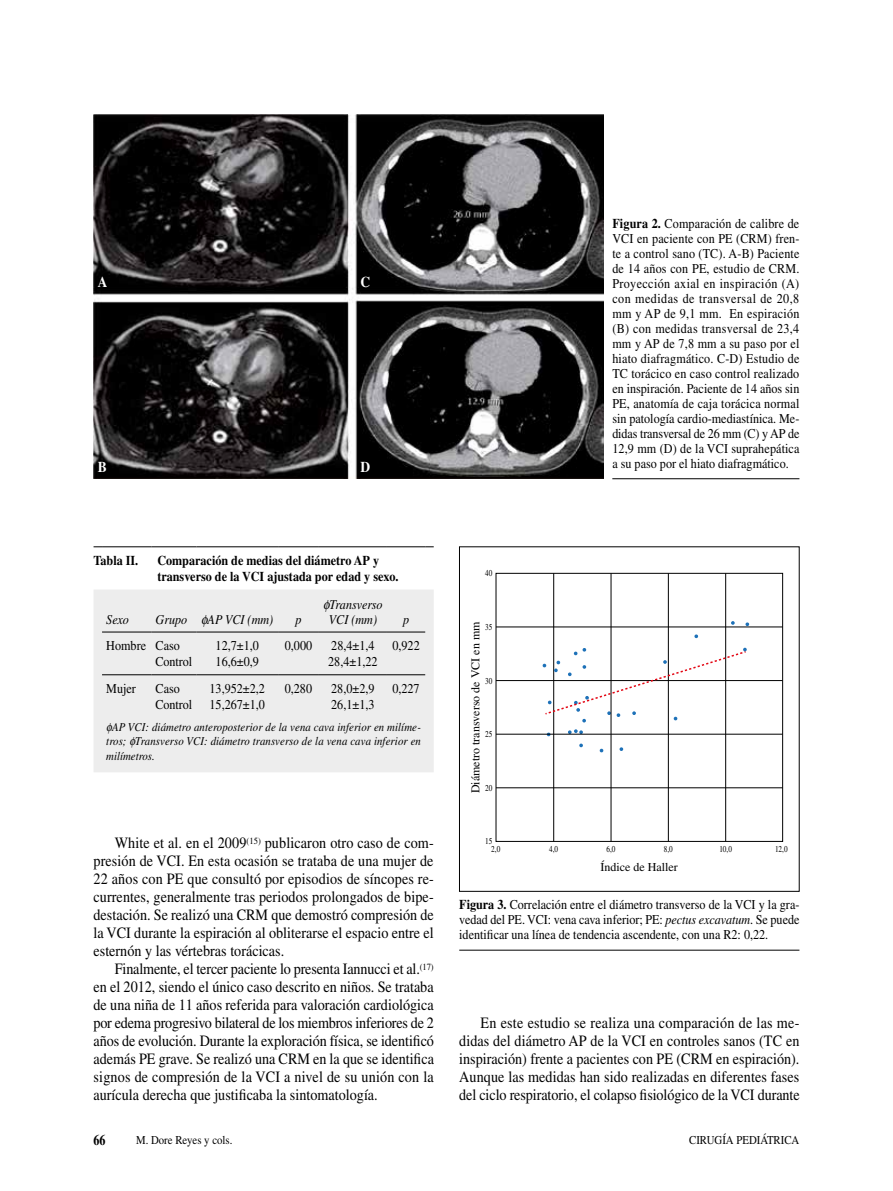
<style>
.page{position:relative;width:893px;height:1191px;background:#fff}
.page>*{position:absolute;margin:0;border:0;box-sizing:border-box;transform-origin:0 0}
.t1{font:15.75px/18px "Times LT Std";color:#000;text-align:justify;scale:.9 1}
.t2{font:700 15px "Times LT Std";color:#fff;scale:.9 1}
.t3{font:700 15px "Times LT Std";color:#000;scale:.8 1}
.t4{font:13.5px/15px "Times LT Std";color:#000;scale:.9 1}
.t5{font:700 13.5px/16.5px "Times LT Std";color:#000;scale:.9 1}
.t6{font:italic 13.5px/15px "Times LT Std";color:#000;scale:.9 1}
.t7{font:italic 12px/14.2px "Times LT Std";letter-spacing:.01em;color:#000;text-align:justify;scale:.9 1}
.t8{font:12px "Times LT Std";color:#000}
.t9{font:12px "Times LT Std";color:#000;scale:.9 1}
.t10{font:9px "Times LT Std";color:#000;scale:.8 1}
.s1{font-weight:700}
.s2{font-style:italic}
</style>
<div class="page">
<div style="left:94px;top:590px;width:340px;height:182px;background:#ededed"></div>
<hr style="left:102px;top:632px;width:49px;height:1px;background:#000">
<hr style="left:151px;top:632px;width:45px;height:1px;background:#000">
<hr style="left:196px;top:632px;width:82px;height:1px;background:#000">
<hr style="left:278px;top:632px;width:41px;height:1px;background:#000">
<hr style="left:319px;top:632px;width:68px;height:1px;background:#000">
<hr style="left:387px;top:632px;width:38px;height:1px;background:#000">
<hr style="left:102px;top:674px;width:49px;height:1px;background:#000">
<hr style="left:151px;top:674px;width:45px;height:1px;background:#000">
<hr style="left:196px;top:674px;width:82px;height:1px;background:#000">
<hr style="left:278px;top:674px;width:41px;height:1px;background:#000">
<hr style="left:319px;top:674px;width:68px;height:1px;background:#000">
<hr style="left:387px;top:674px;width:38px;height:1px;background:#000">
<hr style="left:102px;top:546px;width:49px;height:1px;background:#000">
<hr style="left:151px;top:546px;width:45px;height:1px;background:#000">
<hr style="left:196px;top:546px;width:82px;height:1px;background:#000">
<hr style="left:278px;top:546px;width:41px;height:1px;background:#000">
<hr style="left:319px;top:546px;width:68px;height:1px;background:#000">
<hr style="left:387px;top:546px;width:38px;height:1px;background:#000">
<hr style="left:612px;top:478px;width:187px;height:1px;background:#000">
<img style="left:94px;top:115px;width:510px;height:363px">
<hr style="left:459px;top:950px;width:340px;height:1px;background:#000">
<svg style="left:600px;top:748px;width:3px;height:4px"></svg>
<svg style="left:620px;top:747px;width:3px;height:4px"></svg>
<svg style="left:568px;top:729px;width:15px;height:5px"></svg>
<svg style="left:579px;top:743px;width:4px;height:4px"></svg>
<div style="left:496px;top:573px;width:287px;height:268px;border:1px solid #000"></div>
<hr style="left:553px;top:573px;width:1px;height:268px;background:#000">
<hr style="left:611px;top:573px;width:1px;height:268px;background:#000">
<hr style="left:668px;top:573px;width:1px;height:268px;background:#000">
<hr style="left:725px;top:573px;width:1px;height:268px;background:#000">
<hr style="left:496px;top:626px;width:287px;height:1px;background:#000">
<hr style="left:496px;top:680px;width:287px;height:1px;background:#000">
<hr style="left:496px;top:734px;width:287px;height:1px;background:#000">
<hr style="left:496px;top:787px;width:287px;height:1px;background:#000">
<svg style="left:745px;top:622px;width:4px;height:4px"></svg>
<svg style="left:731px;top:621px;width:4px;height:4px"></svg>
<svg style="left:694px;top:634px;width:4px;height:4px"></svg>
<svg style="left:543px;top:648px;width:204px;height:74px"></svg>
<svg style="left:201px;top:614px;width:8px;height:12px"></svg>
<svg style="left:323px;top:599px;width:8px;height:12px"></svg>
<svg style="left:106px;top:723px;width:7px;height:10px"></svg>
<svg style="left:129px;top:737px;width:8px;height:11px"></svg>
<p class="t2" style="left:98px;top:273px;width:12px">A</p>
<p class="t2" style="left:98px;top:458px;width:12px">B</p>
<p class="t2" style="left:360px;top:273px;width:12px">C</p>
<p class="t2" style="left:360px;top:458px;width:12px">D</p>
<p class="t4" style="left:612px;top:216px;width:210px;text-align:justify"><span class="s1">Figura 2.</span> Comparación de calibre de VCI en paciente con PE (CRM) fren&shy;te a control sano (TC). A-B) Paciente de 14 años con PE, estudio de CRM.<br>Proyección axial en inspiración (A) con medidas de transversal de 20,8 mm y AP de 9,1 mm. En espiración (B) con medidas transversal de 23,4 mm y AP de 7,8 mm a su paso por el hiato diafragmático. C-D) Estudio de TC torácico en caso control realizado en inspiración. Paciente de 14 años sin PE, anatomía de caja torácica normal sin patología cardio-mediastínica. Me&shy;didas transversal de 26 mm (C) y AP de 12,9 mm (D) de la VCI suprahepática a su paso por el hiato diafragmático.</p>
<p class="t5" style="left:94px;top:551px;width:51px">Tabla II.</p>
<p class="t5" style="left:157px;top:551px;width:270px">Comparación de medias del diámetro AP y transverso de la VCI ajustada por edad y sexo.</p>
<p class="t6" style="left:106px;top:611px;width:27px">Sexo</p>
<p class="t6" style="left:156px;top:611px;width:37px">Grupo</p>
<p class="t6" style="left:208px;top:611px;width:75px">AP VCI (mm)</p>
<p class="t6" style="left:295px;top:611px;width:8px">p</p>
<p class="t6" style="left:329px;top:596px;width:61px">Transverso<br>VCI (mm)</p>
<p class="t6" style="left:403px;top:611px;width:8px">p</p>
<p class="t4" style="left:156px;top:637px;width:42px;line-height:16.5px;text-indent:-49px">Hombre Caso<br>Control</p>
<p class="t4" style="left:216px;top:637px;width:50px;line-height:16.5px">12,7±1,0<br>16,6±0,9</p>
<p class="t4" style="left:285px;top:637px;width:32px">0,000</p>
<p class="t4" style="left:328px;top:637px;width:56px;line-height:16.5px">28,4±1,4<br>28,4±1,22</p>
<p class="t4" style="left:392px;top:637px;width:32px">0,922</p>
<p class="t4" style="left:106px;top:680px;width:34px">Mujer</p>
<p class="t4" style="left:156px;top:679px;width:42px;line-height:16.5px">Caso<br>Control</p>
<p class="t4" style="left:209px;top:679px;width:63px;line-height:16.5px">13,952±2,2<br>15,267±1,0</p>
<p class="t4" style="left:285px;top:680px;width:32px">0,280</p>
<p class="t4" style="left:331px;top:679px;width:50px;line-height:16.5px">28,0±2,9<br>26,1±1,3</p>
<p class="t4" style="left:392px;top:680px;width:32px">0,227</p>
<p class="t7" style="left:106px;top:720px;width:351px;text-indent:6px">AP VCI: diámetro anteroposterior de la vena cava inferior en milíme&shy;tros; Transverso VCI: diámetro transverso de la vena cava inferior en milímetros.</p>
<p class="t1" style="left:94px;top:833px;width:379px;text-indent:21px">White et al. en el 2009<sup>(15)</sup> publicaron otro caso de com&shy;presión de VCI. En esta ocasión se trataba de una mujer de 22 años con PE que consultó por episodios de síncopes re&shy;currentes, generalmente tras periodos prolongados de bipe&shy;destación. Se realizó una CRM que demostró compresión de la VCI durante la espiración al obliterarse el espacio entre el esternón y las vértebras torácicas.</p>
<p class="t1" style="left:94px;top:959px;width:380px;text-indent:21px">Finalmente, el tercer paciente lo presenta Iannucci et al.<sup>(17) </sup>en el 2012, siendo el único caso descrito en niños. Se trataba de una niña de 11 años referida para valoración cardiológica por edema progresivo bilateral de los miembros inferiores de 2 años de evolución. Durante la exploración física, se identificó además PE grave. Se realizó una CRM en la que se identifica signos de compresión de la VCI a nivel de su unión con la aurícula derecha que justificaba la sintomatología.</p>
<p class="t10" style="left:485px;top:568px;width:10px">40</p>
<p class="t8" style="left:469px;top:793px;width:173px;rotate:-90deg">Diámetro transverso de VCI en mm</p>
<p class="t10" style="left:485px;top:622px;width:10px">35</p>
<p class="t10" style="left:485px;top:675px;width:10px">30</p>
<p class="t10" style="left:485px;top:729px;width:10px">25</p>
<p class="t10" style="left:485px;top:783px;width:10px">20</p>
<p class="t10" style="left:485px;top:836px;width:10px">15</p>
<p class="t10" style="left:491px;top:843px;width:13px">2,0</p>
<p class="t10" style="left:549px;top:843px;width:13px">4,0</p>
<p class="t10" style="left:606px;top:843px;width:13px">6,0</p>
<p class="t10" style="left:664px;top:843px;width:13px">8,0</p>
<p class="t10" style="left:719px;top:843px;width:17px">10,0</p>
<p class="t10" style="left:775px;top:843px;width:17px">12,0</p>
<p class="t8" style="left:601px;top:860px;width:79px">Índice de Haller</p>
<p class="t4" style="left:459px;top:897px;width:379px;text-align:justify"><span class="s1">Figura 3.</span> Correlación entre el diámetro transverso de la VCI y la gra&shy;vedad del PE. VCI: vena cava inferior; PE: <span class="s2">pectus excavatum</span>. Se puede identificar una línea de tendencia ascendente, con una R2: 0,22.</p>
<p class="t1" style="left:459px;top:1013px;width:380px;text-indent:21px">En este estudio se realiza una comparación de las me&shy;didas del diámetro AP de la VCI en controles sanos (TC en inspiración) frente a pacientes con PE (CRM en espiración).<br>Aunque las medidas han sido realizadas en diferentes fases del ciclo respiratorio, el colapso fisiológico de la VCI durante</p>
<p class="t3" style="left:94px;top:1130px;width:16px">66</p>
<p class="t9" style="left:136px;top:1133px;width:109px">M. Dore Reyes y cols.</p>
<p class="t9" style="left:689px;top:1133px;width:124px">CIRUGÍA PEDIÁTRICA</p>
</div>
